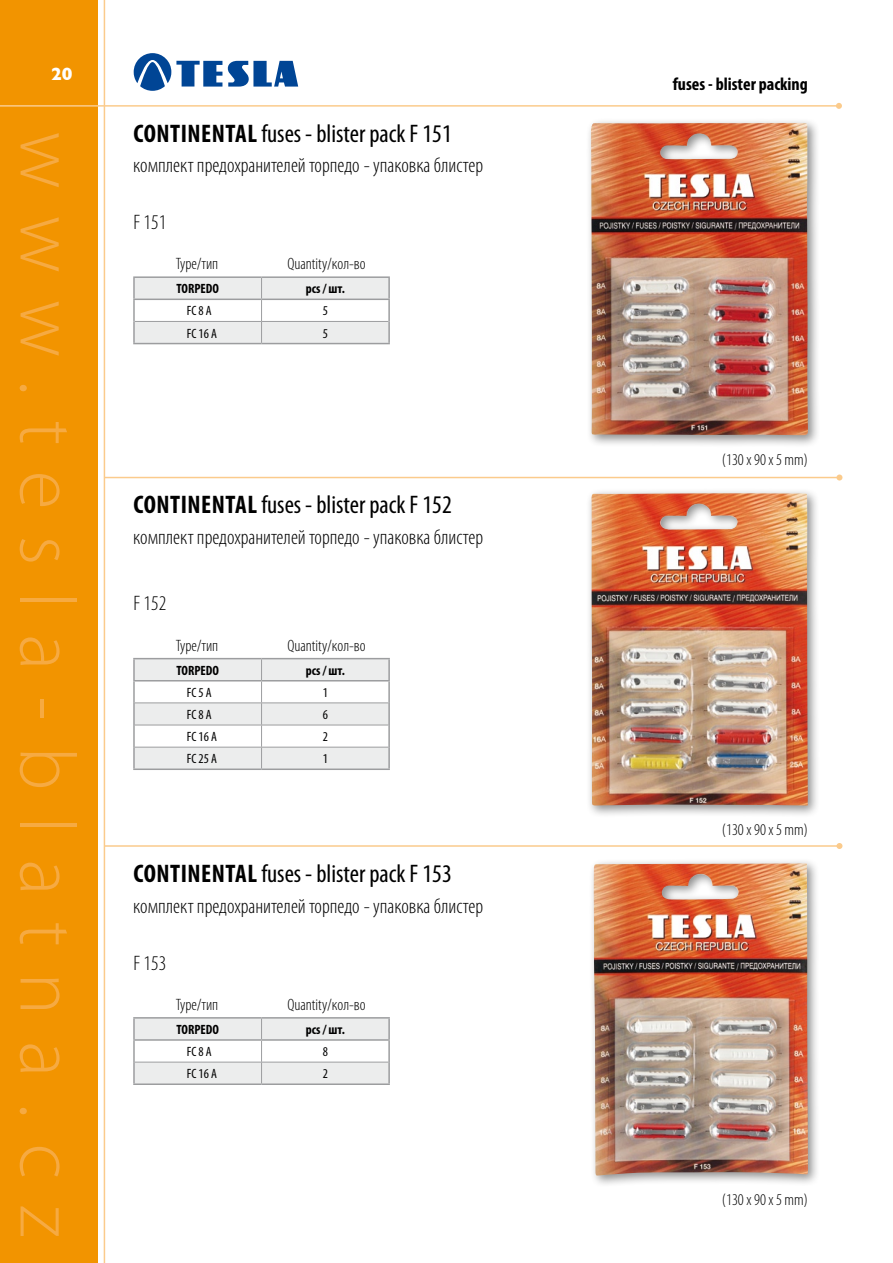
<style>
.page{position:relative;width:893px;height:1263px;background:#fff}
.page>*{position:absolute;margin:0;border:0;box-sizing:border-box;transform-origin:0 0}
.t1{font:300 79.5px "Myriad Pro";letter-spacing:.33em;color:#f6aa42}
.t2{font:condensed 25.5px "Myriad Pro";color:#000}
.t3{font:300 condensed 21px "Myriad Pro";color:#000}
.t4{font:700 condensed 18px "Myriad Pro";color:#000}
.t5{font:700 18px "Gill Sans";color:#fff}
.t6{font:300 condensed 16.5px "Myriad Pro";color:#000}
.t7{font:condensed 13.5px "Myriad Pro";color:#000}
.t8{font:700 condensed 13.5px "Myriad Pro";color:#000}
.s1{font-weight:700}
</style>
<div class="page">
<svg style="left:134px;top:53px;width:164px;height:38px"></svg>
<div style="left:0;top:0;width:105px;height:1263px;background:#f29400"></div>
<hr style="left:0;top:105px;width:839px;height:2px;background:#fbcb8c">
<svg style="left:836px;top:103px;width:6px;height:6px"></svg>
<hr style="left:105px;top:477px;width:734px;height:1px;background:#fbcb8c">
<svg style="left:836px;top:474px;width:6px;height:6px"></svg>
<hr style="left:105px;top:845px;width:734px;height:2px;background:#fbcb8c">
<svg style="left:836px;top:843px;width:6px;height:6px"></svg>
<div style="left:585px;top:117px;width:235px;height:331px;background:#000;opacity:.45"></div>
<img style="left:591px;top:123px;width:217px;height:313px">
<div style="left:586px;top:487px;width:234px;height:331px;background:#000;opacity:.45"></div>
<img style="left:591px;top:493px;width:217px;height:313px">
<div style="left:588px;top:857px;width:232px;height:330px;background:#000;opacity:.45"></div>
<img style="left:594px;top:863px;width:214px;height:312px">
<hr style="left:133px;top:276px;width:129px;height:2px;background:#9c9d9f">
<hr style="left:133px;top:278px;width:2px;height:21px;background:#9c9d9f">
<hr style="left:262px;top:276px;width:128px;height:2px;background:#9c9d9f">
<hr style="left:388px;top:278px;width:2px;height:21px;background:#9c9d9f">
<hr style="left:133px;top:299px;width:129px;height:1px;background:#9c9d9f">
<hr style="left:133px;top:300px;width:2px;height:21px;background:#9c9d9f">
<hr style="left:262px;top:299px;width:128px;height:1px;background:#9c9d9f">
<hr style="left:388px;top:300px;width:2px;height:21px;background:#9c9d9f">
<hr style="left:133px;top:321px;width:2px;height:22px;background:#9c9d9f">
<hr style="left:388px;top:321px;width:2px;height:22px;background:#9c9d9f">
<hr style="left:133px;top:343px;width:129px;height:1px;background:#9c9d9f">
<hr style="left:262px;top:343px;width:128px;height:1px;background:#9c9d9f">
<svg style="left:134px;top:277px;width:255px;height:67px"></svg>
<hr style="left:133px;top:658px;width:129px;height:1px;background:#9c9d9f">
<hr style="left:133px;top:659px;width:2px;height:21px;background:#9c9d9f">
<hr style="left:262px;top:658px;width:128px;height:1px;background:#9c9d9f">
<hr style="left:388px;top:659px;width:2px;height:21px;background:#9c9d9f">
<hr style="left:133px;top:680px;width:129px;height:1px;background:#9c9d9f">
<hr style="left:133px;top:681px;width:2px;height:22px;background:#9c9d9f">
<hr style="left:262px;top:680px;width:128px;height:1px;background:#9c9d9f">
<hr style="left:388px;top:681px;width:2px;height:22px;background:#9c9d9f">
<hr style="left:133px;top:703px;width:2px;height:22px;background:#9c9d9f">
<hr style="left:388px;top:703px;width:2px;height:22px;background:#9c9d9f">
<hr style="left:133px;top:725px;width:2px;height:22px;background:#9c9d9f">
<hr style="left:388px;top:725px;width:2px;height:22px;background:#9c9d9f">
<hr style="left:133px;top:747px;width:2px;height:21px;background:#9c9d9f">
<hr style="left:388px;top:747px;width:2px;height:21px;background:#9c9d9f">
<hr style="left:133px;top:768px;width:129px;height:2px;background:#9c9d9f">
<hr style="left:262px;top:768px;width:128px;height:2px;background:#9c9d9f">
<svg style="left:134px;top:659px;width:255px;height:110px"></svg>
<hr style="left:133px;top:1017px;width:129px;height:1px;background:#9c9d9f">
<hr style="left:133px;top:1018px;width:2px;height:21px;background:#9c9d9f">
<hr style="left:262px;top:1017px;width:128px;height:1px;background:#9c9d9f">
<hr style="left:388px;top:1018px;width:2px;height:21px;background:#9c9d9f">
<hr style="left:133px;top:1039px;width:129px;height:2px;background:#9c9d9f">
<hr style="left:133px;top:1041px;width:2px;height:21px;background:#9c9d9f">
<hr style="left:262px;top:1039px;width:128px;height:2px;background:#9c9d9f">
<hr style="left:388px;top:1041px;width:2px;height:21px;background:#9c9d9f">
<hr style="left:133px;top:1062px;width:2px;height:21px;background:#9c9d9f">
<hr style="left:388px;top:1062px;width:2px;height:21px;background:#9c9d9f">
<hr style="left:133px;top:1083px;width:129px;height:2px;background:#9c9d9f">
<hr style="left:262px;top:1083px;width:128px;height:2px;background:#9c9d9f">
<svg style="left:134px;top:1018px;width:255px;height:66px"></svg>
<p class="t5" style="left:51px;top:63px;width:23px">20</p>
<h1 class="t1" style="left:95px;top:131px;width:1107px;rotate:90deg">www.tesla-blatna.cz</h1>
<p class="t2" style="left:133px;top:118px;width:320px"><span class="s1">CONTINENTAL</span> fuses - blister pack F 151</p>
<p class="t3" style="left:133px;top:153px;width:351px">комплект предохранителей торпедо - упаковка блистер</p>
<p class="t3" style="left:133px;top:210px;width:34px">F 151</p>
<p class="t6" style="left:176px;top:254px;width:44px">Type/тип</p>
<p class="t6" style="left:287px;top:254px;width:80px">Quantity/кол-во</p>
<p class="t8" style="left:176px;top:280px;width:44px">TORPEDO</p>
<p class="t8" style="left:306px;top:280px;width:41px">PCS / ШТ.</p>
<p class="t7" style="left:187px;top:303px;width:27px">FC 8 A</p>
<p class="t7" style="left:323px;top:303px;width:7px">5</p>
<p class="t7" style="left:187px;top:325px;width:32px">FC 16 A</p>
<p class="t7" style="left:323px;top:325px;width:7px">5</p>
<p class="t2" style="left:133px;top:490px;width:320px"><span class="s1">CONTINENTAL</span> fuses - blister pack F 152</p>
<p class="t3" style="left:133px;top:525px;width:351px">комплект предохранителей торпедо - упаковка блистер</p>
<p class="t3" style="left:133px;top:591px;width:34px">F 152</p>
<p class="t6" style="left:176px;top:636px;width:44px">Type/тип</p>
<p class="t6" style="left:287px;top:636px;width:80px">Quantity/кол-во</p>
<p class="t8" style="left:176px;top:662px;width:44px">TORPEDO</p>
<p class="t8" style="left:306px;top:662px;width:41px">PCS / ШТ.</p>
<p class="t7" style="left:187px;top:684px;width:27px">FC 5 A</p>
<p class="t7" style="left:323px;top:684px;width:7px">1</p>
<p class="t7" style="left:187px;top:706px;width:27px">FC 8 A</p>
<p class="t7" style="left:323px;top:706px;width:7px">6</p>
<p class="t7" style="left:187px;top:728px;width:32px">FC 16 A</p>
<p class="t7" style="left:323px;top:728px;width:7px">2</p>
<p class="t7" style="left:187px;top:751px;width:32px">FC 25 A</p>
<p class="t7" style="left:323px;top:751px;width:7px">1</p>
<p class="t2" style="left:133px;top:858px;width:320px"><span class="s1">CONTINENTAL</span> fuses - blister pack F 153</p>
<p class="t3" style="left:133px;top:894px;width:351px">комплект предохранителей торпедо - упаковка блистер</p>
<p class="t3" style="left:133px;top:950px;width:34px">F 153</p>
<p class="t6" style="left:176px;top:995px;width:44px">Type/тип</p>
<p class="t6" style="left:287px;top:995px;width:80px">Quantity/кол-во</p>
<p class="t8" style="left:176px;top:1021px;width:44px">TORPEDO</p>
<p class="t8" style="left:306px;top:1021px;width:41px">PCS / ШТ.</p>
<p class="t7" style="left:187px;top:1043px;width:27px">FC 8 A</p>
<p class="t7" style="left:323px;top:1043px;width:7px">8</p>
<p class="t7" style="left:187px;top:1065px;width:32px">FC 16 A</p>
<p class="t7" style="left:323px;top:1065px;width:7px">2</p>
<p class="t4" style="left:673px;top:73px;width:137px">FUSES - BLISTER PACKING</p>
<p class="t6" style="left:722px;top:449px;width:87px">(130 x 90 x 5 mm)</p>
<p class="t6" style="left:722px;top:820px;width:87px">(130 x 90 x 5 mm)</p>
<p class="t6" style="left:722px;top:1190px;width:87px">(130 x 90 x 5 mm)</p>
</div>
